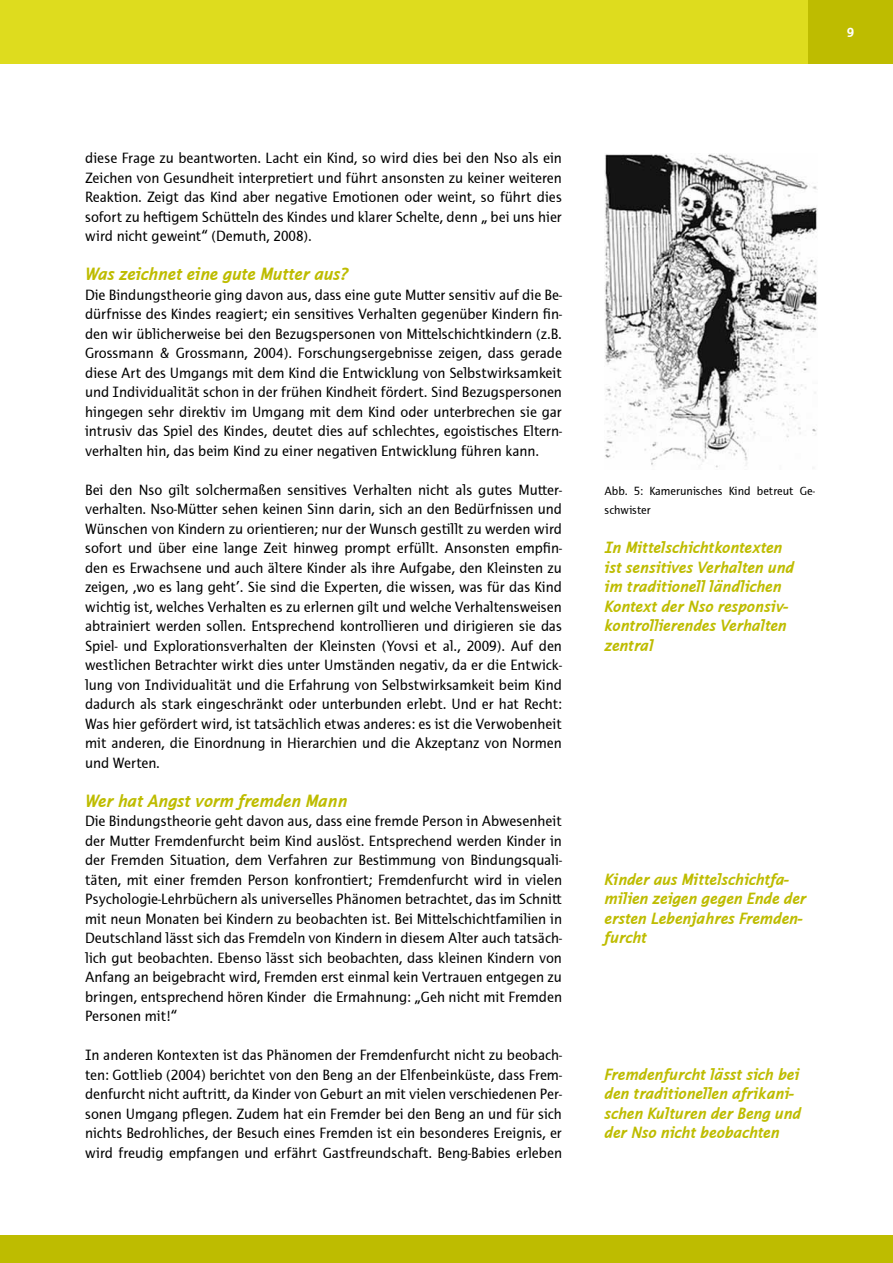
<style>
.page{position:relative;width:893px;height:1263px;background:#fff}
.page>*{position:absolute;margin:0;border:0;box-sizing:border-box;transform-origin:0 0}
.t1{font:italic 700 18px "Thordis Sans EF";letter-spacing:-.015em;color:#bebc00}
.t2{font:italic 700 16.5px/19.5px "Thordis Sans EF";letter-spacing:-.015em;color:#bebc00}
.t3{font:15px/19.5px "Thordis Sans EF";color:#000;text-align:justify}
.t4{font:700 13.5px "Thordis Sans EF";color:#fff}
.t5{font:12px/19.5px "Thordis Sans EF";color:#000}
</style>
<div class="page">
<div style="left:0;top:1236px;width:893px;height:27px;background:#bebc00"></div>
<div style="left:0;top:0;width:893px;height:64px;background:#dedc1e"></div>
<div style="left:808px;top:0;width:85px;height:64px;background:#bebc00"></div>
<img style="left:604px;top:154px;width:213px;height:314px">
<p class="t4" style="left:847px;top:25px;width:9px">9</p>
<p class="t3" style="left:85px;top:148px;width:478px">diese Frage zu beantworten. Lacht ein Kind, so wird dies bei den Nso als ein Zeichen von Gesundheit interpretiert und führt ansonsten zu keiner weiteren Reaktion. Zeigt das Kind aber negative Emotionen oder weint, so führt dies sofort zu heftigem Schütteln des Kindes und klarer Schelte, denn „ bei uns hier wird nicht geweint“ (Demuth, 2008).</p>
<p class="t1" style="left:85px;top:264px;width:265px">Was zeichnet eine gute Mutter aus?</p>
<p class="t3" style="left:85px;top:285px;width:478px">Die Bindungstheorie ging davon aus, dass eine gute Mutter sensitiv auf die Be&shy;dürfnisse des Kindes reagiert; ein sensitives Verhalten gegenüber Kindern fin&shy;den wir üblicherweise bei den Bezugspersonen von Mittelschichtkindern (z.B.<br>Grossmann &amp; Grossmann, 2004). Forschungsergebnisse zeigen, dass gerade diese Art des Umgangs mit dem Kind die Entwicklung von Selbstwirksamkeit und Individualität schon in der frühen Kindheit fördert. Sind Bezugspersonen hingegen sehr direktiv im Umgang mit dem Kind oder unterbrechen sie gar intrusiv das Spiel des Kindes, deutet dies auf schlechtes, egoistisches Eltern&shy;verhalten hin, das beim Kind zu einer negativen Entwicklung führen kann.</p>
<p class="t3" style="left:85px;top:480px;width:478px">Bei den Nso gilt solchermaßen sensitives Verhalten nicht als gutes Mutter&shy;verhalten. Nso-Mütter sehen keinen Sinn darin, sich an den Bedürfnissen und Wünschen von Kindern zu orientieren; nur der Wunsch gestillt zu werden wird sofort und über eine lange Zeit hinweg prompt erfüllt. Ansonsten empfin&shy;den es Erwachsene und auch ältere Kinder als ihre Aufgabe, den Kleinsten zu zeigen, ‚wo es lang geht’. Sie sind die Experten, die wissen, was für das Kind wichtig ist, welches Verhalten es zu erlernen gilt und welche Verhaltensweisen abtrainiert werden sollen. Entsprechend kontrollieren und dirigieren sie das Spiel- und Explorationsverhalten der Kleinsten (Yovsi et al., 2009). Auf den westlichen Betrachter wirkt dies unter Umständen negativ, da er die Entwick&shy;lung von Individualität und die Erfahrung von Selbstwirksamkeit beim Kind dadurch als stark eingeschränkt oder unterbunden erlebt. Und er hat Recht:<br>Was hier gefördert wird, ist tatsächlich etwas anderes: es ist die Verwobenheit mit anderen, die Einordnung in Hierarchien und die Akzeptanz von Normen und Werten.</p>
<p class="t1" style="left:85px;top:791px;width:264px">Wer hat Angst vorm fremden Mann</p>
<p class="t3" style="left:85px;top:811px;width:479px">Die Bindungstheorie geht davon aus, dass eine fremde Person in Abwesenheit der Mutter Fremdenfurcht beim Kind auslöst. Entsprechend werden Kinder in der Fremden Situation, dem Verfahren zur Bestimmung von Bindungsquali&shy;täten, mit einer fremden Person konfrontiert; Fremdenfurcht wird in vielen Psychologie-Lehrbüchern als universelles Phänomen betrachtet, das im Schnitt mit neun Monaten bei Kindern zu beobachten ist. Bei Mittelschichtfamilien in Deutschland lässt sich das Fremdeln von Kindern in diesem Alter auch tatsäch&shy;lich gut beobachten. Ebenso lässt sich beobachten, dass kleinen Kindern von Anfang an beigebracht wird, Fremden erst einmal kein Vertrauen entgegen zu bringen, entsprechend hören Kinder die Ermahnung: „Geh nicht mit Fremden Personen mit!“</p>
<p class="t3" style="left:85px;top:1045px;width:478px">In anderen Kontexten ist das Phänomen der Fremdenfurcht nicht zu beobach&shy;ten: Gottlieb (2004) berichtet von den Beng an der Elfenbeinküste, dass Frem&shy;denfurcht nicht auftritt, da Kinder von Geburt an mit vielen verschiedenen Per&shy;sonen Umgang pflegen. Zudem hat ein Fremder bei den Beng an und für sich nichts Bedrohliches, der Besuch eines Fremden ist ein besonderes Ereignis, er wird freudig empfangen und erfährt Gastfreundschaft. Beng-Babies erleben</p>
<p class="t5" style="left:604px;top:481px;width:212px">Abb. 5: Kamerunisches Kind betreut Ge&shy;schwister</p>
<p class="t2" style="left:604px;top:538px;width:191px">In Mittelschichtkontexten ist sensitives Verhalten und im traditionell ländlichen<br>Kontext der Nso responsiv&shy;kontrollierendes Verhalten zentral</p>
<p class="t2" style="left:604px;top:869px;width:204px">Kinder aus Mittelschichtfa&shy;milien zeigen gegen Ende der ersten Lebenjahres Fremden&shy;furcht</p>
<p class="t2" style="left:604px;top:1064px;width:198px">Fremdenfurcht lässt sich bei den traditionellen afrikani&shy;schen Kulturen der Beng und der Nso nicht beobachten</p>
</div>
